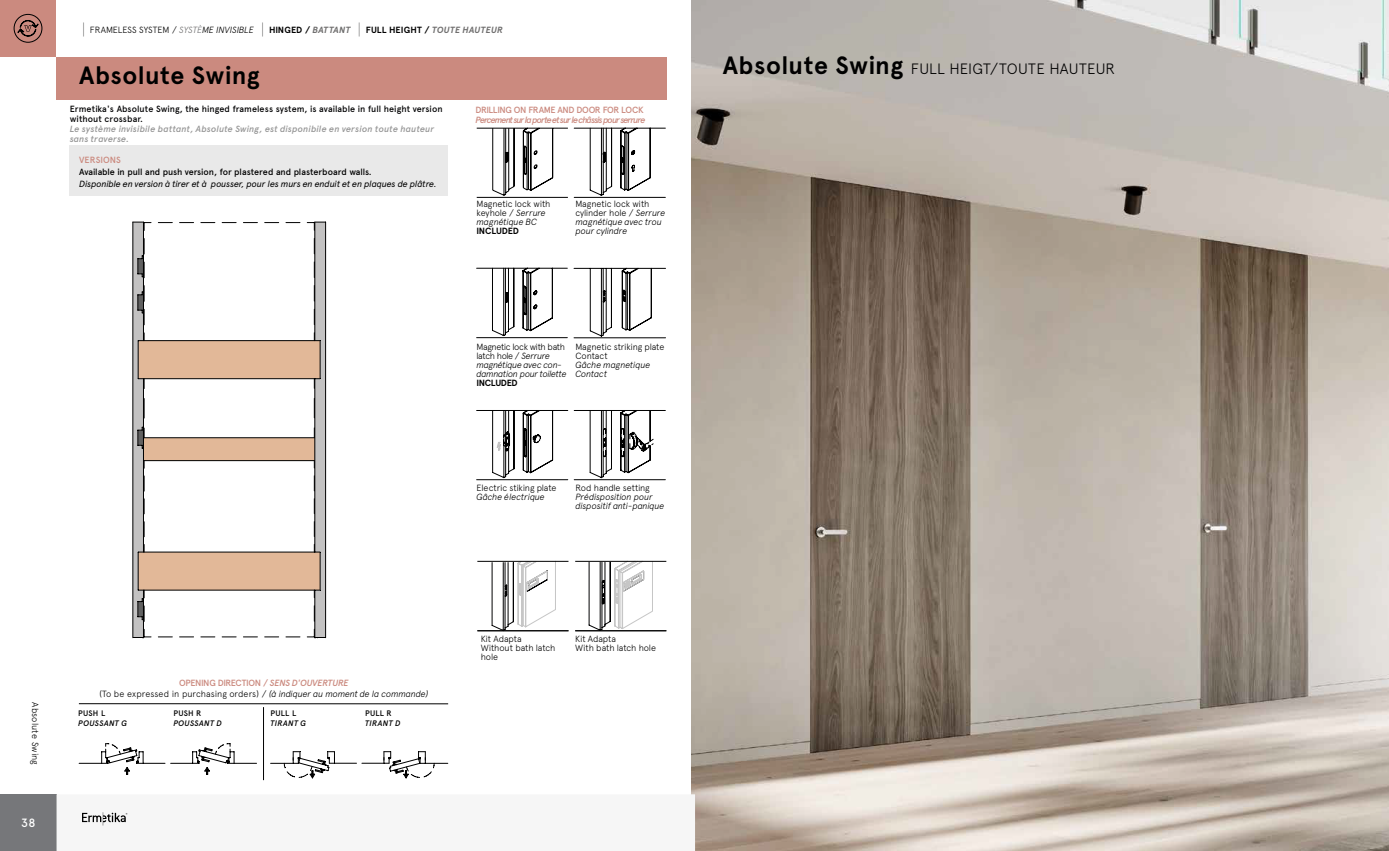
<style>
.page{position:relative;width:1389px;height:851px;background:#fff}
.page>*{position:absolute;margin:0;border:0;box-sizing:border-box;transform-origin:0 0}
.t1{font:700 25px "Apercu";letter-spacing:.02em;color:#000}
.t2{font:300 15px "Apercu";letter-spacing:.01em;color:#000}
.t3{font:500 12px "Apercu";color:#fff}
.t4{font:300 9px/9px "Apercu";letter-spacing:-.01em;color:#000}
.t5{font:italic 300 9px/9px "Apercu";letter-spacing:-.015em;color:#000}
.t6{font:500 9px/10px "Apercu";color:#020203}
.t7{font:italic 500 9px/10px "Apercu";letter-spacing:.01em;color:#969696}
.t8{font:italic 9px "Apercu";letter-spacing:-.03em;color:#000}
.t9{font:italic 700 9px "Apercu";letter-spacing:.02em;color:#706f6f}
.t10{font:500 9px "Apercu";letter-spacing:-.005em;color:#000}
.t11{font:italic 500 9px "Apercu";letter-spacing:-.105em;color:#cb8a7f}
.t12{font:500 9px "Apercu";letter-spacing:-.03em;color:#cb8a7f}
.t13{font:700 9px "Apercu";letter-spacing:-.025em;color:#000}
.t14{font:300 9px "Apercu";letter-spacing:.01em;color:#000}
.t15{font:500 9px "Apercu";letter-spacing:.005em;color:#cb8a7f}
.t16{font:italic 500 8px "Apercu";letter-spacing:.03em;color:#000}
.t17{font:500 8px "Apercu";letter-spacing:.025em;color:#000}
.s1{font-family:"Avenir Next Condensed";font-weight:200;font-style:normal;font-size:14px;color:#000}
.s2{font-weight:300;font-style:normal;color:#000}
.s3{font-weight:300}
.s4{font-weight:300;color:#76777a}
.s5{font-weight:300;color:#000}
.s6{font-style:normal;color:#000}
.s7{font-style:italic}
.s8{font-style:normal}
.s9{font-weight:500;color:#cb8a7f}
.s10{font-weight:500;font-style:italic;color:#cb8a7f}
.s11{font-weight:700;font-size:25px}
</style>
<div class="page">
<img style="left:691px;top:0;width:698px;height:850px">
<div style="left:56px;top:57px;width:610px;height:42px;background:#cb8a7f"></div>
<div style="left:0;top:794px;width:57px;height:56px;background:#76777a"></div>
<div style="left:0;top:0;width:56px;height:57px;background:#cb8a7f"></div>
<hr style="left:79px;top:703px;width:369px;height:1px;background:#000">
<hr style="left:263px;top:707px;width:1px;height:73px;background:#000">
<svg style="left:133px;top:222px;width:193px;height:416px"></svg>
<svg style="left:79px;top:743px;width:86px;height:31px"></svg>
<svg style="left:171px;top:743px;width:86px;height:31px"></svg>
<svg style="left:270px;top:751px;width:178px;height:27px"></svg>
<div style="left:70px;top:145px;width:378px;height:51px;background:#e9e9e9"></div>
<svg style="left:477px;top:128px;width:91px;height:69px"></svg>
<svg style="left:574px;top:128px;width:92px;height:69px"></svg>
<svg style="left:476px;top:268px;width:92px;height:70px"></svg>
<svg style="left:476px;top:410px;width:92px;height:70px"></svg>
<svg style="left:574px;top:410px;width:92px;height:70px"></svg>
<div style="left:82px;top:794px;width:613px;height:56px;background:#f6f6f6"></div>
<svg style="left:574px;top:268px;width:92px;height:70px"></svg>
<hr style="left:477px;top:630px;width:92px;height:1px;background:#000">
<hr style="left:575px;top:630px;width:91px;height:1px;background:#000">
<svg style="left:492px;top:562px;width:64px;height:68px"></svg>
<svg style="left:589px;top:562px;width:64px;height:68px"></svg>
<hr style="left:477px;top:561px;width:91px;height:1px;background:#000">
<hr style="left:575px;top:561px;width:91px;height:1px;background:#000">
<div style="left:14px;top:14px;width:28px;height:28px;border:1px solid #000;border-radius:50%"></div>
<svg style="left:18px;top:20px;width:20px;height:17px"></svg>
<p class="t9" style="left:82px;top:25px;width:422px"><span class="s1">|</span> <span class="s2">FRAMELESS SYSTEM /</span> <span class="s3">SYST</span><span class="s4">È</span><span class="s5">ME INVISIBLE</span> <span class="s1">|</span> <span class="s6">HINGED /</span> BATTANT <span class="s1">|</span> <span class="s6">FULL HEIGHT /</span> TOUTE HAUTEUR</p>
<h1 class="t1" style="left:79px;top:60px;width:182px">Absolute Swing</h1>
<p class="t6" style="left:70px;top:104px;width:374px">Ermetika's Absolute Swing, the hinged frameless system, is available in full height version without crossbar.</p>
<p class="t7" style="left:70px;top:124px;width:366px">Le système invisibile battant, Absolute Swing, est disponibile en version toute hauteur sans traverse.</p>
<p class="t15" style="left:79px;top:155px;width:43px">VERSIONS</p>
<p class="t10" style="left:79px;top:167px;width:294px">Available in pull and push version, for plastered and plasterboard walls.</p>
<p class="t8" style="left:79px;top:177px;width:359px">Disponible en version à tirer et à pousser, pour les murs en enduit et en plaques de plâtre.</p>
<p class="t12" style="left:476px;top:104px;width:170px">DRILLING ON FRAME AND DOOR FOR LOCK</p>
<p class="t11" style="left:476px;top:114px;width:171px">Percementsurlaporteetsurlechâssis pourserrure</p>
<p class="t4" style="left:477px;top:200px;width:75px">Magnetic lock with keyhole / <span class="s7">Serrure magnétique BC</span></p>
<p class="t13" style="left:477px;top:226px;width:44px">INCLUDED</p>
<p class="t5" style="left:575px;top:200px;width:91px"><span class="s8">Magnetic lock with cylinder hole /</span> Serrure magnétique avec trou pour cylindre</p>
<p class="t5" style="left:477px;top:342px;width:92px"><span class="s8">Magnetic lock with bath latch hole /</span> Serrure magnétique avec con&shy;damnation pour toilette</p>
<p class="t13" style="left:477px;top:377px;width:43px">INCLUDED</p>
<p class="t4" style="left:575px;top:342px;width:90px">Magnetic striking plate<br>Contact</p>
<p class="t5" style="left:575px;top:360px;width:76px">Gâche magnetique<br>Contact</p>
<p class="t4" style="left:477px;top:483px;width:82px">Electric stiking plate</p>
<p class="t5" style="left:477px;top:492px;width:70px">Gâche électrique</p>
<p class="t4" style="left:575px;top:483px;width:76px">Rod handle setting</p>
<p class="t5" style="left:575px;top:492px;width:90px">Prédisposition pour dispositif anti-panique</p>
<p class="t14" style="left:41px;top:702px;width:64px;rotate:90deg">Absolute Swing</p>
<h3 class="t3" style="left:21px;top:815px;width:16px">38</h3>
<p class="t4" style="left:99px;top:677px;width:330px;line-height:10.8px;text-align:center"><span class="s9">OPENING DIRECTION /</span> <span class="s10">SENS D'OUVERTURE<br></span>(To be expressed in purchasing orders) / <span class="s7">(à indiquer au moment de la commande)</span></p>
<p class="t17" style="left:78px;top:708px;width:29px">PUSH L</p>
<p class="t16" style="left:78px;top:717px;width:50px">POUSSANT G</p>
<p class="t17" style="left:173px;top:708px;width:30px">PUSH R</p>
<p class="t16" style="left:173px;top:717px;width:50px">POUSSANT D</p>
<p class="t17" style="left:271px;top:708px;width:27px">PULL L</p>
<p class="t16" style="left:271px;top:717px;width:37px">TIRANT G</p>
<p class="t17" style="left:365px;top:708px;width:28px">PULL R</p>
<p class="t16" style="left:365px;top:717px;width:37px">TIRANT D</p>
<p class="t4" style="left:481px;top:634px;width:76px">Kit Adapta<br>Without bath latch hole</p>
<p class="t4" style="left:575px;top:634px;width:82px">Kit Adapta<br>With bath latch hole</p>
<h2 class="t2" style="left:723px;top:60px;width:394px"><span class="s11">Absolute Swing</span> FULL HEIGT/TOUTE HAUTEUR</h2>
</div>
